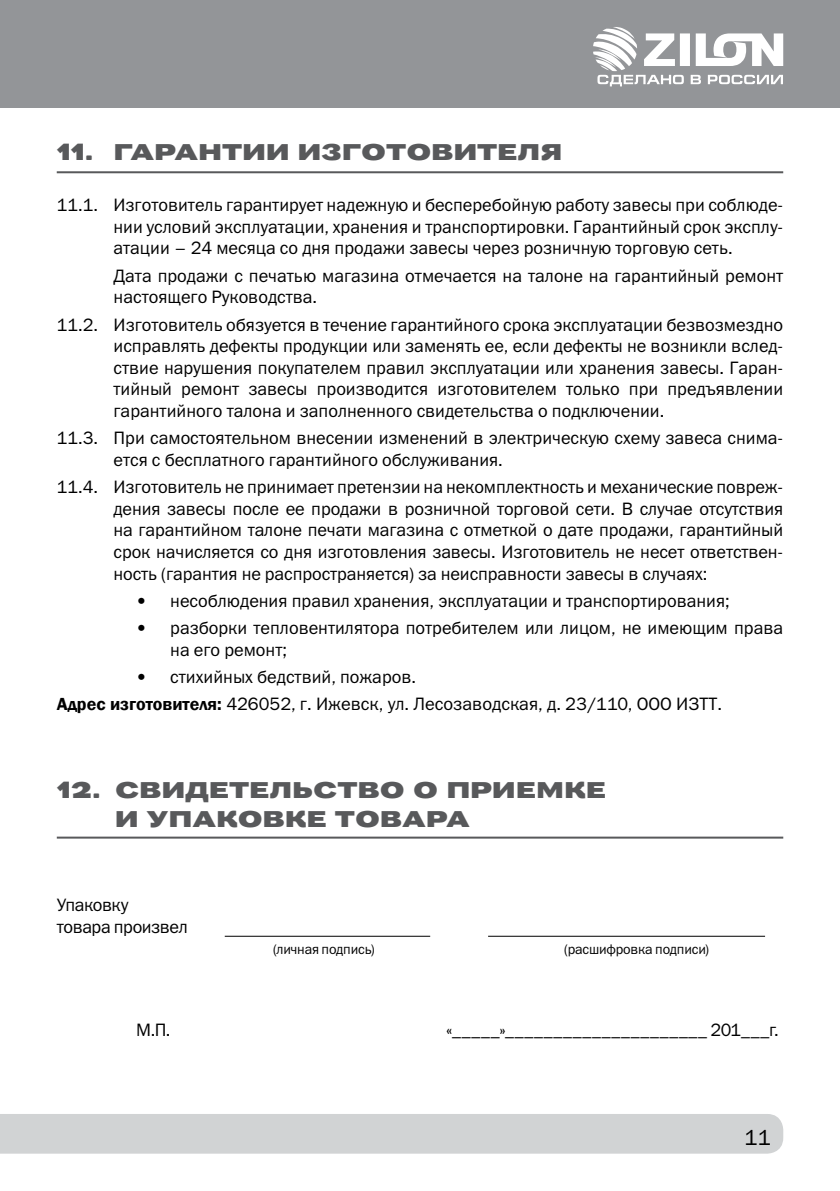
<style>
.page{position:relative;width:840px;height:1191px;background:#fff}
.page>*{position:absolute;margin:0;border:0;box-sizing:border-box;transform-origin:0 0}
.t1{font:24px/28.8px "Pravda";letter-spacing:-.01em;color:#58595b}
.t2{font:22px "Franklin Gothic Book C";color:#000}
.t3{font:18px/21.6px "Franklin Gothic Book C";color:#000}
.t4{font:18px/21.6px "Franklin Gothic Book C";letter-spacing:-.025em;color:#000}
.t5{font:14px "Franklin Gothic Book C";letter-spacing:-.015em;color:#000}
.s1{font-family:"Franklin Gothic";font-weight:600}
</style>
<div class="page">
<div style="left:0;top:1114px;width:782px;height:39px;background:#d1d3d4"></div>
<div style="left:0;top:0;width:839px;height:108px;background:#939598"></div>
<svg style="left:593px;top:27px;width:189px;height:59px"></svg>
<hr style="left:57px;top:171px;width:725px;height:2px;background:#58595b">
<hr style="left:57px;top:836px;width:725px;height:2px;background:#58595b">
<hr style="left:225px;top:935px;width:205px;height:1px;background:#000">
<hr style="left:488px;top:935px;width:276px;height:1px;background:#000">
<h1 class="t1" style="left:57px;top:138px;width:503px">11. Гарантии изготовителя</h1>
<p class="t3" style="left:113px;top:194px;width:670px;text-align:justify;text-indent:-57px">11.1. Изготовитель гарантирует надежную и бесперебойную работу завесы при соблюде&shy;нии условий эксплуатации, хранения и транспортировки. Гарантийный срок эксплу&shy;атации – 24 месяца со дня продажи завесы через розничную торговую сеть.</p>
<p class="t3" style="left:113px;top:264px;width:670px">Дата продажи с печатью магазина отмечается на талоне на гарантийный ремонт настоящего Руководства.</p>
<p class="t3" style="left:113px;top:313px;width:670px;text-align:justify;text-indent:-57px">11.2. Изготовитель обязуется в течение гарантийного срока эксплуатации безвозмездно исправлять дефекты продукции или заменять ее, если дефекты не возникли вслед&shy;ствие нарушения покупателем правил эксплуатации или хранения завесы. Гаран&shy;тийный ремонт завесы производится изготовителем только при предъявлении гарантийного талона и заполненного свидетельства о подключении.</p>
<p class="t3" style="left:113px;top:427px;width:670px;text-indent:-57px">11.3. При самостоятельном внесении изменений в электрическую схему завеса снима&shy;ется с бесплатного гарантийного обслуживания.</p>
<p class="t3" style="left:113px;top:476px;width:670px;text-align:justify;text-indent:-57px">11.4. Изготовитель не принимает претензии на некомплектность и механические повреж&shy;дения завесы после ее продажи в розничной торговой сети. В случае отсутствия на гарантийном талоне печати магазина с отметкой о дате продажи, гарантийный срок начисляется со дня изготовления завесы. Изготовитель не несет ответствен&shy;ность (гарантия не распространяется) за неисправности завесы в случаях:</p>
<p class="t3" style="left:136px;top:590px;width:594px">• несоблюдения правил хранения, эксплуатации и транспортирования;</p>
<p class="t3" style="left:170px;top:617px;width:614px;text-indent:-34px">• разборки тепловентилятора потребителем или лицом, не имеющим права на его ремонт;</p>
<p class="t3" style="left:57px;top:663px;width:666px;line-height:27.2px;text-indent:79px">• стихийных бедствий, пожаров.<br><span class="s1">Адрес изготовителя:</span> 426052, г. Ижевск, ул. Лесозаводская, д. 23/110, ООО ИЗТТ.</p>
<h1 class="t1" style="left:115px;top:776px;width:493px;text-indent:-58px">12. Свидетельство о приемке и упаковке товара</h1>
<p class="t4" style="left:57px;top:894px;width:132px">Упаковку<br>товара произвел</p>
<p class="t5" style="left:273px;top:942px;width:103px">(личная подпись)</p>
<p class="t5" style="left:564px;top:942px;width:146px">(расшифровка подписи)</p>
<p class="t3" style="left:136px;top:1019px;width:36px">М.П.</p>
<p class="t3" style="left:446px;top:1019px;width:334px">«_____»_____________________ 201___г.</p>
<p class="t2" style="left:744px;top:1124px;width:28px">11</p>
</div>
